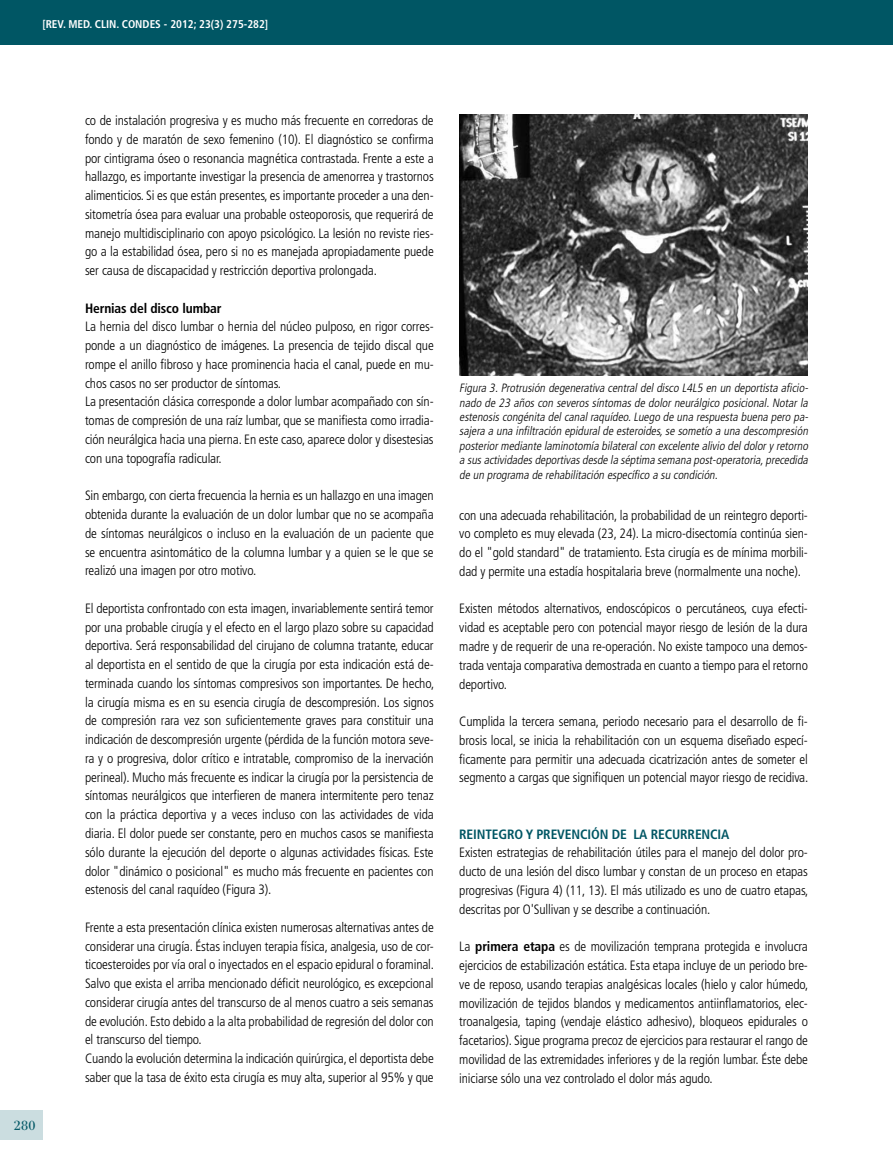
<style>
.page{position:relative;width:893px;height:1170px;background:#fff}
.page>*{position:absolute;margin:0;border:0;box-sizing:border-box;transform-origin:0 0}
.t1{font:19.5px "Filosofia Grand Caps";color:#005664;scale:1.1 1}
.t2{font:300 condensed 13.5px/18.8px "Frutiger";letter-spacing:-.01em;color:#000;text-align:justify}
.t3{font:700 condensed 13.5px "Frutiger";letter-spacing:-.01em;color:#005664}
.t4{font:700 condensed 13.5px "Frutiger";letter-spacing:-.01em;color:#000}
.t5{font:italic 300 condensed 12px/14.4px "Frutiger";color:#000;text-align:justify}
.t6{font:700 condensed 11.25px "Frutiger";color:#fff}
.s1{font-weight:700}
</style>
<div class="page">
<div style="left:0;top:1110px;width:43px;height:30px;background:#cbdde0"></div>
<img style="left:459px;top:115px;width:349px;height:261px">
<div style="left:0;top:0;width:893px;height:44px;background:#005664"></div>
<p class="t6" style="left:42px;top:17px;width:227px">[REV. MED. CLIN. CONDES - 2012; 23(3) 275-282]</p>
<h1 class="t1" style="left:14px;top:1113px;width:22px">280</h1>
<p class="t2" style="left:85px;top:111px;width:350px">co de instalación progresiva y es mucho más frecuente en corredoras de fondo y de maratón de sexo femenino (10). El diagnóstico se confirma por cintigrama óseo o resonancia magnética contrastada. Frente a este a hallazgo, es importante investigar la presencia de amenorrea y trastornos alimenticios. Si es que están presentes, es importante proceder a una den&shy;sitometría ósea para evaluar una probable osteoporosis, que requerirá de manejo multidisciplinario con apoyo psicológico. La lesión no reviste ries&shy;go a la estabilidad ósea, pero si no es manejada apropiadamente puede ser causa de discapacidad y restricción deportiva prolongada.</p>
<p class="t4" style="left:85px;top:300px;width:138px">Hernias del disco lumbar</p>
<p class="t2" style="left:85px;top:317px;width:350px;text-align:left">La hernia del disco lumbar o hernia del núcleo pulposo, en rigor corres&shy;ponde a un diagnóstico de imágenes. La presencia de tejido discal que rompe el anillo fibroso y hace prominencia hacia el canal, puede en mu&shy;chos casos no ser productor de síntomas.<br>La presentación clásica corresponde a dolor lumbar acompañado con sín&shy;tomas de compresión de una raíz lumbar, que se manifiesta como irradia&shy;ción neurálgica hacia una pierna. En este caso, aparece dolor y disestesias con una topografía radicular.</p>
<p class="t2" style="left:85px;top:486px;width:350px">Sin embargo, con cierta frecuencia la hernia es un hallazgo en una imagen obtenida durante la evaluación de un dolor lumbar que no se acompaña de síntomas neurálgicos o incluso en la evaluación de un paciente que se encuentra asintomático de la columna lumbar y a quien se le que se realizó una imagen por otro motivo.</p>
<p class="t2" style="left:85px;top:599px;width:351px">El deportista confrontado con esta imagen, invariablemente sentirá temor por una probable cirugía y el efecto en el largo plazo sobre su capacidad deportiva. Será responsabilidad del cirujano de columna tratante, educar al deportista en el sentido de que la cirugía por esta indicación está de&shy;terminada cuando los síntomas compresivos son importantes. De hecho, la cirugía misma es en su esencia cirugía de descompresión. Los signos de compresión rara vez son suficientemente graves para constituir una indicación de descompresión urgente (pérdida de la función motora seve&shy;ra y o progresiva, dolor crítico e intratable, compromiso de la inervación perineal). Mucho más frecuente es indicar la cirugía por la persistencia de síntomas neurálgicos que interfieren de manera intermitente pero tenaz con la práctica deportiva y a veces incluso con las actividades de vida diaria. El dolor puede ser constante, pero en muchos casos se manifiesta sólo durante la ejecución del deporte o algunas actividades físicas. Este dolor "dinámico o posicional" es mucho más frecuente en pacientes con estenosis del canal raquídeo (Figura 3).</p>
<p class="t2" style="left:85px;top:917px;width:351px;text-align:left">Frente a esta presentación clínica existen numerosas alternativas antes de considerar una cirugía. Éstas incluyen terapia física, analgesia, uso de cor&shy;ticoesteroides por vía oral o inyectados en el espacio epidural o foraminal.<br>Salvo que exista el arriba mencionado déficit neurológico, es excepcional considerar cirugía antes del transcurso de al menos cuatro a seis semanas de evolución. Esto debido a la alta probabilidad de regresión del dolor con el transcurso del tiempo.<br>Cuando la evolución determina la indicación quirúrgica, el deportista debe saber que la tasa de éxito esta cirugía es muy alta, superior al 95% y que</p>
<p class="t5" style="left:459px;top:381px;width:353px">Figura 3.Protrusión degenerativa centraldeldisco L4L5 en un deportista aficio&shy;nado de 23 años con severos síntomas de dolor neurálgico posicional.Notar la estenosiscongénita delcanalraquídeo.Luego de una respuesta buena pero pa&shy;sajera a una infiltración epiduralde esteroides,se sometío a una descompresión posteriormediante laminotomía bilateralcon excelente alivio deldoloryretorno a susactividadesdeportivasdesde la séptima semana post-operatoria,precedida de un programa de rehabilitación específico a su condición.</p>
<p class="t2" style="left:459px;top:506px;width:350px">con una adecuada rehabilitación, la probabilidad de un reintegro deporti&shy;vo completo es muy elevada (23, 24). La micro-disectomía continúa sien&shy;do el "gold standard" de tratamiento. Esta cirugía es de mínima morbili&shy;dad y permite una estadía hospitalaria breve (normalmente una noche).</p>
<p class="t2" style="left:459px;top:599px;width:350px">Existen métodos alternativos, endoscópicos o percutáneos, cuya efecti&shy;vidad es aceptable pero con potencial mayor riesgo de lesión de la dura madre y de requerir de una re-operación. No existe tampoco una demos&shy;trada ventaja comparativa demostrada en cuanto a tiempo para el retorno deportivo.</p>
<p class="t2" style="left:459px;top:712px;width:351px">Cumplida la tercera semana, periodo necesario para el desarrollo de fi&shy;brosis local, se inicia la rehabilitación con un esquema diseñado especí&shy;ficamente para permitir una adecuada cicatrización antes de someter el segmento a cargas que signifiquen un potencial mayor riesgo de recidiva.</p>
<p class="t3" style="left:459px;top:825px;width:272px">REINTEGRO Y PREVENCIÓN DE LA RECURRENCIA</p>
<p class="t2" style="left:459px;top:843px;width:351px">Existen estrategias de rehabilitación útiles para el manejo del dolor pro&shy;ducto de una lesión del disco lumbar y constan de un proceso en etapas progresivas (Figura 4) (11, 13). El más utilizado es uno de cuatro etapas, descritas por O'Sullivan y se describe a continuación.</p>
<p class="t2" style="left:459px;top:937px;width:351px">La <span class="s1">primera etapa</span> es de movilización temprana protegida e involucra ejercicios de estabilización estática. Esta etapa incluye de un periodo bre&shy;ve de reposo, usando terapias analgésicas locales (hielo y calor húmedo, movilización de tejidos blandos y medicamentos antiinflamatorios, elec&shy;troanalgesia, taping (vendaje elástico adhesivo), bloqueos epidurales o facetarios). Sigue programa precoz de ejercicios para restaurar el rango de movilidad de las extremidades inferiores y de la región lumbar. Éste debe iniciarse sólo una vez controlado el dolor más agudo.</p>
</div>
